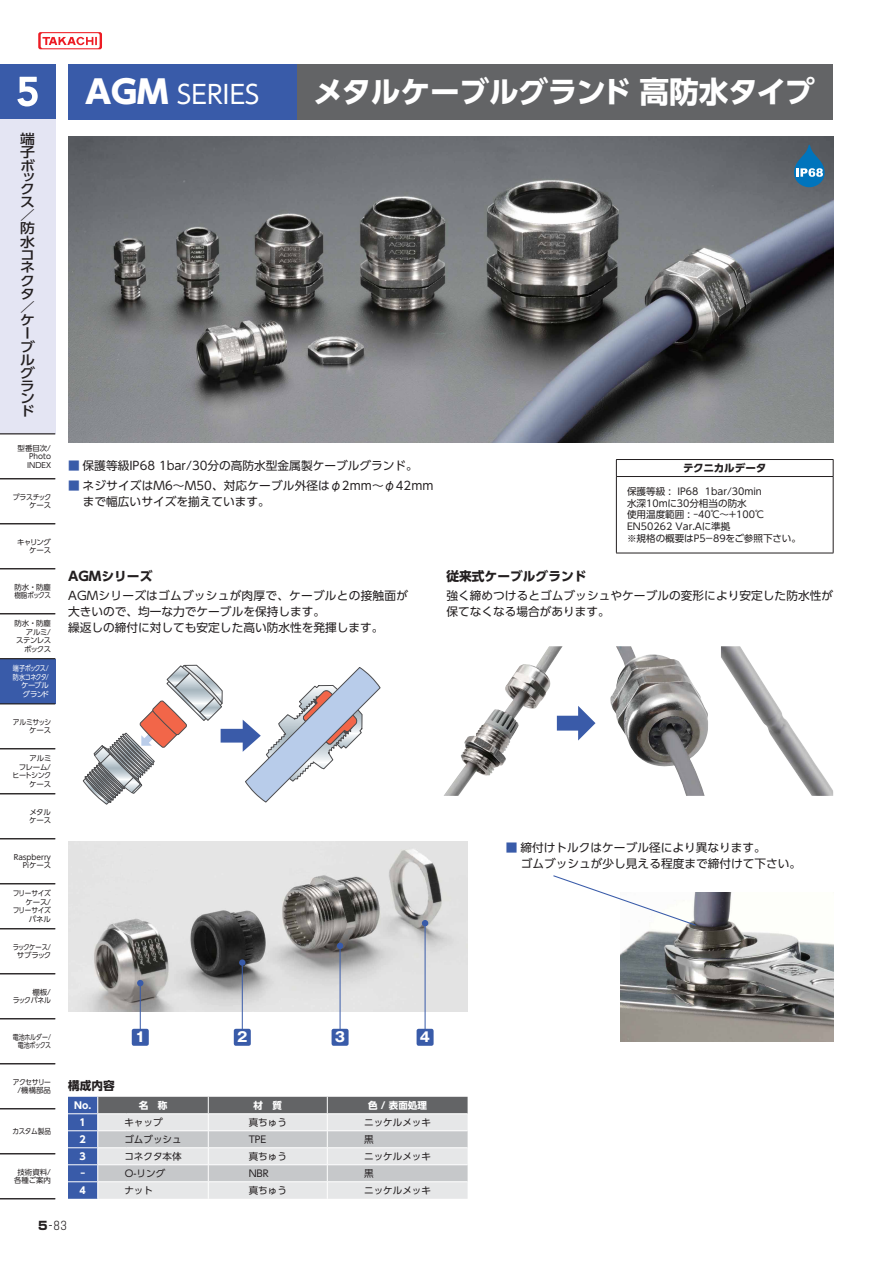
<style>
.page{position:relative;width:893px;height:1263px;background:#fff}
.page>*{position:absolute;margin:0;border:0;box-sizing:border-box;transform-origin:0 0}
.t1{font:29.7px "UD Shin Go Pr 6 N Bold 90 msp RKSJ H";letter-spacing:-.02em;color:#fff}
.t2{font:25.5px "UD Shin Go Pr 6 N Regular 90 msp RKSJ H";color:#fff}
.t3{font:13.5px "Gothic MB101 Pr 6 N Bold 90 msp RKSJ H";color:#fff}
.t4{font:13.35px/13px "UD Shin Go Pr 6 N Medium 90 msp RKSJ H";color:#231f20;text-align:justify;scale:1.11 1}
.t5{font:12.75px "UD Shin Go Pr 6 N Bold 90 msp RKSJ H";color:#231f20}
.t6{font:11.7px/15.9px "UD Shin Go Pr 6 N Regular 90 msp RKSJ H";color:#231f20}
.t7{font:11.7px "Shin Go Pr 6 N Light 90 msp RKSJ H";color:#231f20}
.t8{font:11.7px "UD Shin Go Pr 6 N Bold 90 msp RKSJ H";color:#231f20}
.t9{font:10.65px "UD Shin Go Pr 6 N Bold 90 msp RKSJ H";letter-spacing:-.025em;color:#231f20}
.t10{font:9.6px/11.7px "UD Shin Go Pr 6 N Regular 90 msp RKSJ H";color:#231f20}
.t11{font:9.6px "UD Shin Go Pr 6 N Bold 90 msp RKSJ H";color:#fff}
.t12{font:7.5px/8.6px "UD Shin Go Pr 6 N Regular 90 msp RKSJ H";letter-spacing:-.02em;color:#231f20}
.t13{font:7.5px/8.6px "UD Shin Go Pr 6 N Regular 90 msp RKSJ H";color:#231f20;text-align:right}
.t14{font:7.5px/8.6px "UD Shin Go Pr 6 N Regular 90 msp RKSJ H";letter-spacing:-.095em;color:#fff;text-align:right;scale:.82 1}
.t15{font:7.5px/8.6px "UD Shin Go Pr 6 N Regular 90 msp RKSJ H";letter-spacing:-.02em;color:#231f20;text-align:right;scale:.9 1}
.t16{font:7.5px/8.6px "UD Shin Go Pr 6 N Regular 90 msp RKSJ H";letter-spacing:-.06em;color:#231f20;text-align:right}
.t17{font:7.5px/8.6px "UD Shin Go Pr 6 N Regular 90 msp RKSJ H";letter-spacing:-.05em;color:#231f20;text-align:right}
.t18{font:7.5px/8.6px "UD Shin Go Pr 6 N Regular 90 msp RKSJ H";letter-spacing:-.02em;color:#231f20;text-align:right;scale:.8 1}
.t19{font:7.5px/8.6px "UD Shin Go Pr 6 N Regular 90 msp RKSJ H";letter-spacing:-.07em;color:#231f20;text-align:center;scale:.85 1}
.t20{font:7.5px/8.6px "UD Shin Go Pr 6 N Regular 90 msp RKSJ H";letter-spacing:-.055em;color:#231f20;text-align:right;scale:.91 1}
.t21{font:7.5px/8.6px "UD Shin Go Pr 6 N Regular 90 msp RKSJ H";letter-spacing:-.045em;color:#231f20;text-align:right;scale:.93 1}
.t22{font:7.5px/8.6px "UD Shin Go Pr 6 N Regular 90 msp RKSJ H";letter-spacing:-.04em;color:#231f20;text-align:right;scale:.92 1}
.t23{font:7.5px/8.6px "UD Shin Go Pr 6 N Regular 90 msp RKSJ H";letter-spacing:-.04em;color:#231f20;text-align:right}
.t24{font:7.5px/8.6px "UD Shin Go Pr 6 N Regular 90 msp RKSJ H";letter-spacing:-.08em;color:#231f20;text-align:right}
.t25{font:7.5px "UD Shin Go Pr 6 N Regular 90 msp RKSJ H";letter-spacing:-.02em;color:#231f20;scale:.89 1}
.s1{font-family:"UD Shin Go Pr 6 N Heavy 90 msp RKSJ H";font-size:31.95px}
.s2{color:#395ba9}
.s3{font-family:"Shin Go Pr 6 N Heavy 90 msp RKSJ H"}
</style>
<div class="page">
<svg style="left:38px;top:32px;width:64px;height:17px"></svg>
<div style="left:0;top:64px;width:55px;height:55px;background:#395ba9"></div>
<div style="left:0;top:119px;width:55px;height:315px;background:#e4e5f3"></div>
<div style="left:0;top:659px;width:55px;height:45px;background:#395ba9"></div>
<hr style="left:0;top:433px;width:55px;height:1px;background:#231f20">
<hr style="left:0;top:478px;width:55px;height:1px;background:#231f20">
<hr style="left:0;top:523px;width:55px;height:1px;background:#231f20">
<hr style="left:0;top:568px;width:55px;height:1px;background:#231f20">
<hr style="left:0;top:613px;width:55px;height:1px;background:#231f20">
<hr style="left:0;top:658px;width:55px;height:1px;background:#231f20">
<hr style="left:0;top:703px;width:55px;height:1px;background:#231f20">
<hr style="left:0;top:748px;width:55px;height:1px;background:#231f20">
<hr style="left:0;top:793px;width:55px;height:1px;background:#231f20">
<hr style="left:0;top:838px;width:55px;height:1px;background:#231f20">
<hr style="left:0;top:883px;width:55px;height:1px;background:#231f20">
<hr style="left:0;top:928px;width:55px;height:1px;background:#231f20">
<hr style="left:0;top:973px;width:55px;height:1px;background:#231f20">
<hr style="left:0;top:1018px;width:55px;height:1px;background:#231f20">
<hr style="left:0;top:1063px;width:55px;height:1px;background:#231f20">
<hr style="left:0;top:1108px;width:55px;height:1px;background:#231f20">
<hr style="left:0;top:1153px;width:55px;height:1px;background:#231f20">
<hr style="left:0;top:1198px;width:55px;height:1px;background:#231f20">
<svg style="left:17px;top:77px;width:21px;height:30px"></svg>
<img style="left:68px;top:136px;width:765px;height:306px">
<img style="left:68px;top:842px;width:400px;height:170px">
<img style="left:621px;top:893px;width:212px;height:149px">
<svg style="left:83px;top:664px;width:298px;height:185px"></svg>
<img style="left:444px;top:646px;width:119px;height:150px">
<svg style="left:557px;top:706px;width:38px;height:35px"></svg>
<img style="left:610px;top:646px;width:98px;height:150px">
<img style="left:721px;top:646px;width:112px;height:150px">
<svg style="left:68px;top:1097px;width:400px;height:102px;background:#bfc3ca"></svg>
<svg style="left:553px;top:875px;width:144px;height:52px"></svg>
<hr style="left:140px;top:983px;width:1px;height:54px;background:#395ba9">
<svg style="left:137px;top:980px;width:6px;height:6px"></svg>
<div style="left:132px;top:1029px;width:17px;height:17px;background:#395ba9;border-radius:2px"></div>
<hr style="left:242px;top:963px;width:1px;height:74px;background:#395ba9">
<div style="left:239px;top:959px;width:6px;height:7px;background:#395ba9;border-radius:50%"></div>
<div style="left:234px;top:1029px;width:17px;height:17px;background:#395ba9;border-radius:2px"></div>
<hr style="left:340px;top:946px;width:1px;height:91px;background:#395ba9">
<svg style="left:337px;top:943px;width:6px;height:6px"></svg>
<div style="left:332px;top:1029px;width:17px;height:17px;background:#395ba9;border-radius:2px"></div>
<hr style="left:425px;top:923px;width:1px;height:114px;background:#395ba9">
<svg style="left:422px;top:920px;width:6px;height:6px"></svg>
<div style="left:417px;top:1029px;width:17px;height:17px;background:#395ba9;border-radius:2px"></div>
<div style="left:68px;top:64px;width:230px;height:55px;background:#395ba9"></div>
<div style="left:298px;top:64px;width:535px;height:55px;background:#636466"></div>
<svg style="left:794px;top:145px;width:31px;height:42px"></svg>
<hr style="left:616px;top:459px;width:217px;height:1px;background:#231f20">
<svg style="left:616px;top:460px;width:1px;height:16px"></svg>
<svg style="left:833px;top:460px;width:1px;height:16px"></svg>
<hr style="left:616px;top:476px;width:217px;height:1px;background:#231f20">
<hr style="left:616px;top:477px;width:1px;height:76px;background:#231f20">
<hr style="left:833px;top:477px;width:1px;height:76px;background:#231f20">
<hr style="left:616px;top:553px;width:217px;height:1px;background:#231f20">
<p class="t4" style="left:20px;top:134px;width:15px">端子ボ</p>
<p class="t4" style="left:20px;top:172px;width:15px;text-align:left">ックス／防水コネクタ／ケーブルグランド</p>
<p class="t12" style="left:27px;top:445px;width:25px;text-align:justify;text-indent:-9px">型番目次/ Photo INDEX</p>
<p class="t21" style="left:13px;top:494px;width:43px">プラスチックケース</p>
<p class="t24" style="left:17px;top:539px;width:35px">キャリングケース</p>
<p class="t12" style="left:14px;top:584px;width:38px">防水・防塵樹脂ボックス</p>
<p class="t16" style="left:15px;top:620px;width:38px">防水・防塵アルミ/<br>ステンレスボックス</p>
<p class="t14" style="left:13px;top:665px;width:46px">端子ボックス/防水コネクタ/ケーブルグランド</p>
<p class="t22" style="left:13px;top:719px;width:43px">アルミサッシケース</p>
<p class="t17" style="left:12px;top:755px;width:40px">アルミ<br>フレーム/ヒートシンクケース</p>
<p class="t12" style="left:29px;top:809px;width:24px">メタルケース</p>
<p class="t13" style="left:14px;top:854px;width:39px">Raspberry<br>Piケース</p>
<p class="t15" style="left:13px;top:890px;width:44px">フリーサイズケース/<br>フリーサイズパネル</p>
<p class="t19" style="left:13px;top:944px;width:47px">ラックケース/サブラック</p>
<p class="t23" style="left:13px;top:989px;width:40px">棚板/<br>ラックパネル</p>
<p class="t18" style="left:13px;top:1034px;width:50px">電池ホルダー/電池ボックス</p>
<p class="t20" style="left:13px;top:1079px;width:43px">アクセサリー/機構部品</p>
<p class="t25" style="left:12px;top:1128px;width:45px">カスタム製品</p>
<p class="t13" style="left:14px;top:1169px;width:38px;text-align:center">技術資料/各種ご案内</p>
<h2 class="t2" style="left:85px;top:85px;width:176px"><span class="s1">AGM</span> SERIES</h2>
<h1 class="t1" style="left:313px;top:81px;width:502px">メタルケーブルグランド 高防水タイプ</h1>
<p class="t6" style="left:68px;top:459px;width:351px"><span class="s2">■</span> 保護等級IP68 1bar/30分の高防水型金属製ケーブルグランド。</p>
<p class="t6" style="left:83px;top:479px;width:352px;text-indent:-15px"><span class="s2">■</span> ネジサイズはM6～M50、対応ケーブル外径はφ2mm～φ42mmまで幅広いサイズを揃えています。</p>
<p class="t5" style="left:68px;top:571px;width:86px">AGMシリーズ</p>
<p class="t6" style="left:68px;top:589px;width:342px">AGMシリーズはゴムブッシュが肉厚で、ケーブルとの接触面が大きいので、均一な力でケーブルを保持します。<br>繰返しの締付に対しても安定した高い防水性を発揮します。</p>
<p class="t9" style="left:683px;top:464px;width:85px">テクニカルデータ</p>
<p class="t10" style="left:627px;top:487px;width:175px">保護等級 : IP68 1bar/30min<br>水深10mに30分相当の防水<br>使用温度範囲 : -40℃～＋100℃<br>EN50262 Var.Aに準拠<br>※規格の概要はP5－89をご参照下さい。</p>
<p class="t5" style="left:446px;top:571px;width:142px">従来式ケーブルグランド</p>
<p class="t6" style="left:446px;top:589px;width:388px">強く締めつけるとゴムブッシュやケーブルの変形により安定した防水性が保てなくなる場合があります。</p>
<p class="t3" style="left:135px;top:1032px;width:12px">1</p>
<p class="t3" style="left:237px;top:1032px;width:12px">2</p>
<p class="t3" style="left:335px;top:1032px;width:12px">3</p>
<p class="t3" style="left:420px;top:1032px;width:12px">4</p>
<p class="t8" style="left:68px;top:1081px;width:48px">構成内容</p>
<p class="t11" style="left:74px;top:1102px;width:19px">No.</p>
<p class="t11" style="left:139px;top:1102px;width:30px">名　称</p>
<p class="t11" style="left:253px;top:1102px;width:30px">材　質</p>
<p class="t11" style="left:368px;top:1102px;width:60px">色 / 表面処理</p>
<p class="t11" style="left:80px;top:1119px;width:8px">1</p>
<p class="t10" style="left:124px;top:1118px;width:59px">キャップ　　</p>
<p class="t10" style="left:249px;top:1118px;width:40px">真ちゅう</p>
<p class="t10" style="left:364px;top:1118px;width:68px">ニッケルメッキ</p>
<p class="t11" style="left:80px;top:1136px;width:8px">2</p>
<p class="t10" style="left:124px;top:1135px;width:59px">ゴムブッシュ</p>
<p class="t10" style="left:249px;top:1135px;width:19px">TPE</p>
<p class="t11" style="left:80px;top:1153px;width:8px">3</p>
<p class="t10" style="left:124px;top:1152px;width:59px">コネクタ本体</p>
<p class="t10" style="left:249px;top:1152px;width:40px">真ちゅう</p>
<p class="t10" style="left:364px;top:1152px;width:68px">ニッケルメッキ</p>
<p class="t11" style="left:80px;top:1170px;width:6px">-</p>
<p class="t10" style="left:125px;top:1169px;width:58px">O-リング 　</p>
<p class="t10" style="left:249px;top:1169px;width:22px">NBR</p>
<p class="t11" style="left:80px;top:1187px;width:8px">4</p>
<p class="t10" style="left:124px;top:1186px;width:59px">ナット　　　</p>
<p class="t10" style="left:249px;top:1186px;width:40px">真ちゅう</p>
<p class="t10" style="left:364px;top:1186px;width:68px">ニッケルメッキ</p>
<p class="t6" style="left:521px;top:841px;width:282px;text-indent:-15px"><span class="s2">■</span> 締付けトルクはケーブル径により異なります。<br>ゴムブッシュが少し見える程度まで締付けて下さい。</p>
<p class="t7" style="left:38px;top:1222px;width:30px"><span class="s3">5</span>-83</p>
</div>
